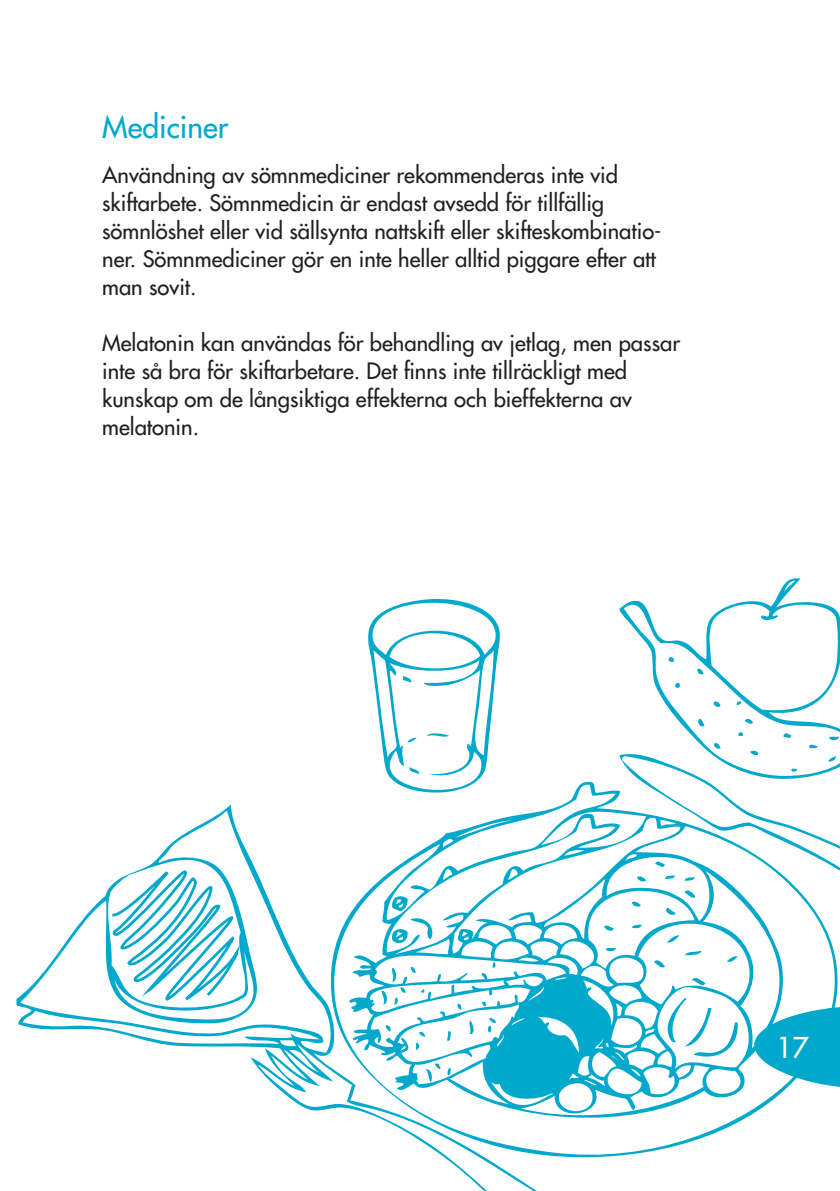
<style>
.page{position:relative;width:840px;height:1191px;background:#fff}
.page>*{position:absolute;margin:0;border:0;box-sizing:border-box;transform-origin:0 0}
.pikkuotsikko{font:500 30px "Futura Std";color:#00a9cc}
.t1{font:500 28px "Futura Std";color:#fff}
.leipis{font:500 22px/28px "Futura Std";color:#231f20}
</style>
<div class="page">
<svg style="left:368px;top:599px;width:132px;height:181px"></svg>
<svg style="left:16px;top:804px;width:521px;height:387px"></svg>
<svg style="left:327px;top:780px;width:512px;height:384px"></svg>
<svg style="left:619px;top:578px;width:220px;height:202px"></svg>
<svg style="left:109px;top:869px;width:142px;height:153px"></svg>
<p class="pikkuotsikko" style="left:102px;top:108px;width:128px">Mediciner</p>
<p class="leipis" style="left:102px;top:161px;width:560px">Användning av sömnmediciner rekommenderas inte vid skiftarbete. Sömnmedicin är endast avsedd för tillfällig sömnlöshet eller vid sällsynta nattskift eller skifteskombinatio&shy;ner. Sömnmediciner gör en inte heller alltid piggare efter att man sovit.</p>
<p class="leipis" style="left:102px;top:329px;width:579px">Melatonin kan användas för behandling av jetlag, men passar inte så bra för skiftarbetare. Det finns inte tillräckligt med kunskap om de långsiktiga effekterna och bieffekterna av melatonin.</p>
<p class="t1" style="left:776px;top:1030px;width:34px">17</p>
</div>
